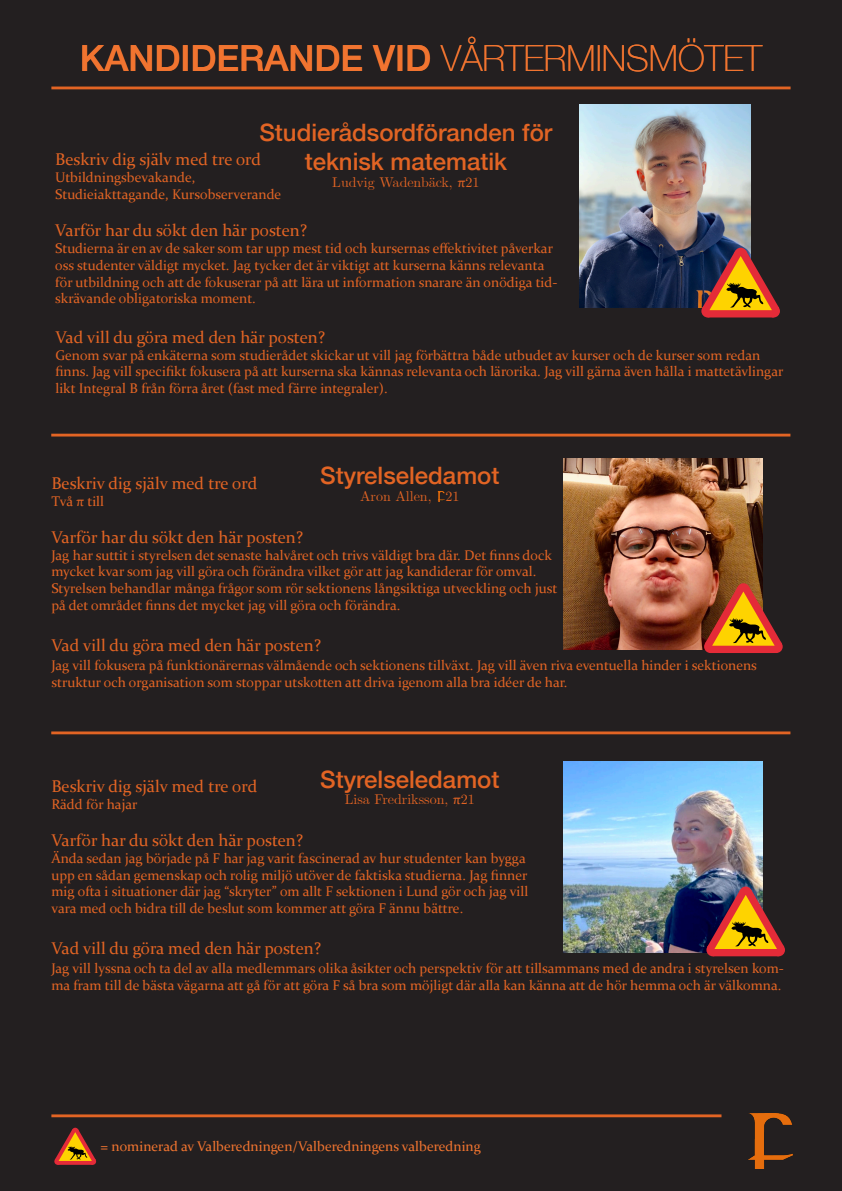
<style>
.page{position:relative;width:842px;height:1191px;background:#231f20}
.page>*{position:absolute;margin:0;border:0;box-sizing:border-box;transform-origin:0 0}
.t1{font:500 36px "Helvetica Neue";color:#f17430}
.t2{font:500 24px "Helvetica Neue";color:#e26424}
.t3{font:17px "Constantia";color:#e26424}
.t4{font:14px/16.8px "Constantia";color:#e26424}
.t5{font:14px "Constantia";color:#f17430}
.t6{font:14px "CMU Serif";color:#e26424}
.s1{font-weight:100}
.s2{font-family:"Constantia"}
</style>
<div class="page">
<hr style="left:51px;top:86px;width:739px;height:3px;background:#e26424">
<img style="left:748px;top:1113px;width:45px;height:55px">
<svg style="left:55px;top:1129px;width:41px;height:35px"></svg>
<hr style="left:51px;top:1114px;width:670px;height:3px;background:#e26424">
<img style="left:580px;top:104px;width:170px;height:203px">
<hr style="left:51px;top:434px;width:739px;height:2px;background:#e26424">
<svg style="left:437px;top:492px;width:8px;height:9px"></svg>
<img style="left:564px;top:458px;width:198px;height:191px">
<hr style="left:51px;top:731px;width:739px;height:3px;background:#e26424">
<img style="left:564px;top:761px;width:198px;height:191px">
<svg style="left:739px;top:886px;width:13px;height:13px"></svg>
<svg style="left:707px;top:889px;width:77px;height:67px"></svg>
<svg style="left:737px;top:583px;width:13px;height:13px"></svg>
<svg style="left:705px;top:586px;width:77px;height:67px"></svg>
<svg style="left:734px;top:248px;width:13px;height:12px"></svg>
<svg style="left:702px;top:251px;width:77px;height:66px"></svg>
<h1 class="t1" style="left:80px;top:29px;width:684px">KANDIDERANDE VID <span class="s1">VÅRTERMINSMÖTET</span></h1>
<p class="t2" style="left:259px;top:113px;width:294px">Studierådsordföranden för</p>
<p class="t2" style="left:305px;top:142px;width:204px">teknisk matematik</p>
<p class="t6" style="left:332px;top:174px;width:149px">Ludvig Wadenbäck, <span class="s2">π</span>21</p>
<p class="t3" style="left:55px;top:148px;width:207px">Beskriv dig själv med tre ord</p>
<p class="t4" style="left:55px;top:168px;width:142px">Utbildningsbevakande,</p>
<p class="t4" style="left:55px;top:185px;width:228px">Studieiakttagande, Kursobserverande</p>
<p class="t3" style="left:55px;top:219px;width:253px">Varför har du sökt den här posten?</p>
<p class="t4" style="left:55px;top:239px;width:504px">Studierna är en av de saker som tar upp mest tid och kursernas effektivitet påverkar oss studenter väldigt mycket. Jag tycker det är viktigt att kurserna känns relevanta för utbildning och att de fokuserar på att lära ut information snarare än onödiga tid&shy;skrävande obligatoriska moment.</p>
<p class="t3" style="left:55px;top:325px;width:271px">Vad vill du göra med den här posten?</p>
<p class="t4" style="left:55px;top:346px;width:729px">Genom svar på enkäterna som studierådet skickar ut vill jag förbättra både utbudet av kurser och de kurser som redan finns. Jag vill specifikt fokusera på att kurserna ska kännas relevanta och lärorika. Jag vill gärna även hålla i mattetävlingar likt Integral B från förra året (fast med färre integraler).</p>
<p class="t2" style="left:320px;top:456px;width:181px">Styrelseledamot</p>
<p class="t6" style="left:360px;top:488px;width:101px">Aron Allen, 21</p>
<p class="t3" style="left:51px;top:471px;width:207px">Beskriv dig själv med tre ord</p>
<p class="t4" style="left:51px;top:492px;width:54px">Två π till</p>
<p class="t3" style="left:51px;top:525px;width:253px">Varför har du sökt den här posten?</p>
<p class="t4" style="left:51px;top:546px;width:507px">Jag har suttit i styrelsen det senaste halvåret och trivs väldigt bra där. Det finns dock mycket kvar som jag vill göra och förändra vilket gör att jag kandiderar för omval.<br>Styrelsen behandlar många frågor som rör sektionens långsiktiga utveckling och just på det området finns det mycket jag vill göra och förändra.</p>
<p class="t3" style="left:51px;top:633px;width:271px">Vad vill du göra med den här posten?</p>
<p class="t4" style="left:51px;top:656px;width:707px">Jag vill fokusera på funktionärernas välmående och sektionens tillväxt. Jag vill även riva eventuella hinder i sektionens struktur och organisation som stoppar utskotten att driva igenom alla bra idéer de har.</p>
<p class="t2" style="left:320px;top:759px;width:181px">Styrelseledamot</p>
<p class="t6" style="left:345px;top:791px;width:132px">Lisa Fredriksson, <span class="s2">π</span>21</p>
<p class="t3" style="left:51px;top:774px;width:207px">Beskriv dig själv med tre ord</p>
<p class="t4" style="left:51px;top:795px;width:88px">Rädd för hajar</p>
<p class="t3" style="left:51px;top:828px;width:253px">Varför har du sökt den här posten?</p>
<p class="t4" style="left:51px;top:849px;width:478px">Ända sedan jag började på F har jag varit fascinerad av hur studenter kan bygga upp en sådan gemenskap och rolig miljö utöver de faktiska studierna. Jag finner mig ofta i situationer där jag “skryter” om allt F sektionen i Lund gör och jag vill vara med och bidra till de beslut som kommer att göra F ännu bättre.</p>
<p class="t3" style="left:51px;top:936px;width:271px">Vad vill du göra med den här posten?</p>
<p class="t4" style="left:51px;top:959px;width:734px">Jag vill lyssna och ta del av alla medlemmars olika åsikter och perspektiv för att tillsammans med de andra i styrelsen kom&shy;ma fram till de bästa vägarna att gå för att göra F så bra som möjligt där alla kan känna att de hör hemma och är välkomna.</p>
<p class="t5" style="left:100px;top:1137px;width:382px">= nominerad av Valberedningen/Valberedningens valberedning</p>
</div>
